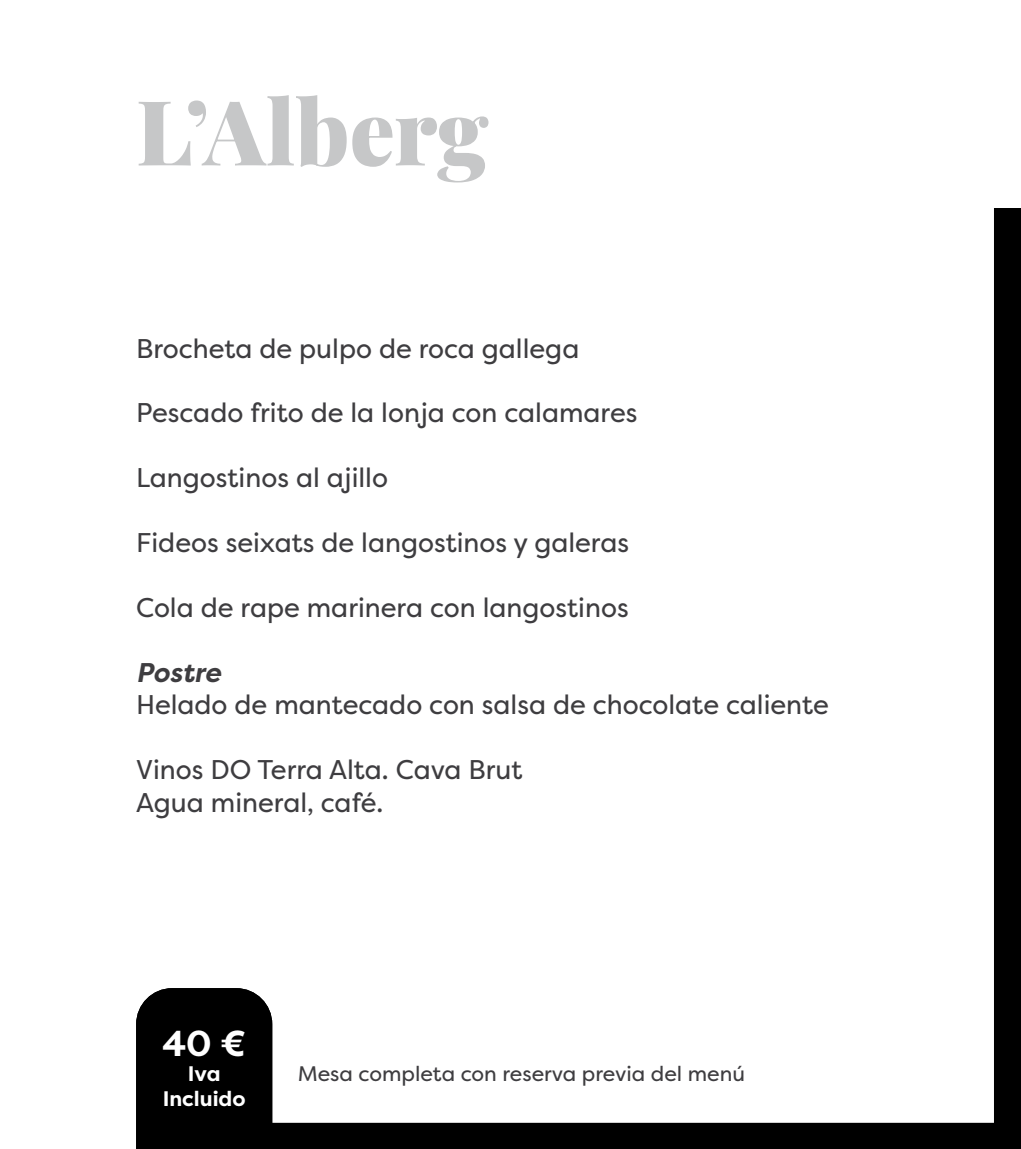
<style>
.page{position:relative;width:1021px;height:1149px;background:#fff}
.page>*{position:absolute;margin:0;border:0;box-sizing:border-box;transform-origin:0 0}
.t1{font:900 90px "Playfair Display";color:#c6c7c8}
.t2{font:700 36px "Filson Pro";color:#fff}
.t3{font:27px/32.4px "Filson Pro";color:#3e3d40}
.t4{font:italic 700 27px "Filson Pro";letter-spacing:-.005em;color:#3e3d40}
.t5{font:21px "Filson Pro";color:#3e3d40}
.t6{font:700 21px/25.2px "Filson Pro";color:#fff;text-align:center}
</style>
<div class="page">
<div style="left:0;top:0;width:1020px;height:1148px;background:#000"></div>
<div style="left:46px;top:46px;width:948px;height:1077px;background:#fff"></div>
<div style="left:0;top:45px;width:136px;height:1103px;background:#fff"></div>
<div style="left:0;top:0;width:1020px;height:207px;background:#fff"></div>
<div style="left:136px;top:988px;width:136px;height:135px;background:#000"></div>
<h1 class="t1" style="left:136px;top:61px;width:354px">L’Alberg</h1>
<p class="t3" style="left:136px;top:331px;width:444px">Brocheta de pulpo de roca gallega</p>
<p class="t3" style="left:136px;top:396px;width:503px">Pescado frito de la lonja con calamares</p>
<p class="t3" style="left:136px;top:461px;width:253px">Langostinos al ajillo</p>
<p class="t3" style="left:136px;top:526px;width:494px">Fideos seixats de langostinos y galeras</p>
<p class="t3" style="left:136px;top:591px;width:494px">Cola de rape marinera con langostinos</p>
<p class="t4" style="left:136px;top:655px;width:86px">Postre</p>
<p class="t3" style="left:136px;top:688px;width:694px">Helado de mantecado con salsa de chocolate caliente</p>
<p class="t3" style="left:136px;top:753px;width:388px">Vinos DO Terra Alta. Cava Brut<br>Agua mineral, café.</p>
<h2 class="t2" style="left:162px;top:1019px;width:85px">40 €</h2>
<p class="t6" style="left:163px;top:1060px;width:84px">Iva<br>Incluido</p>
<p class="t5" style="left:298px;top:1059px;width:449px">Mesa completa con reserva previa del menú</p>
</div>
